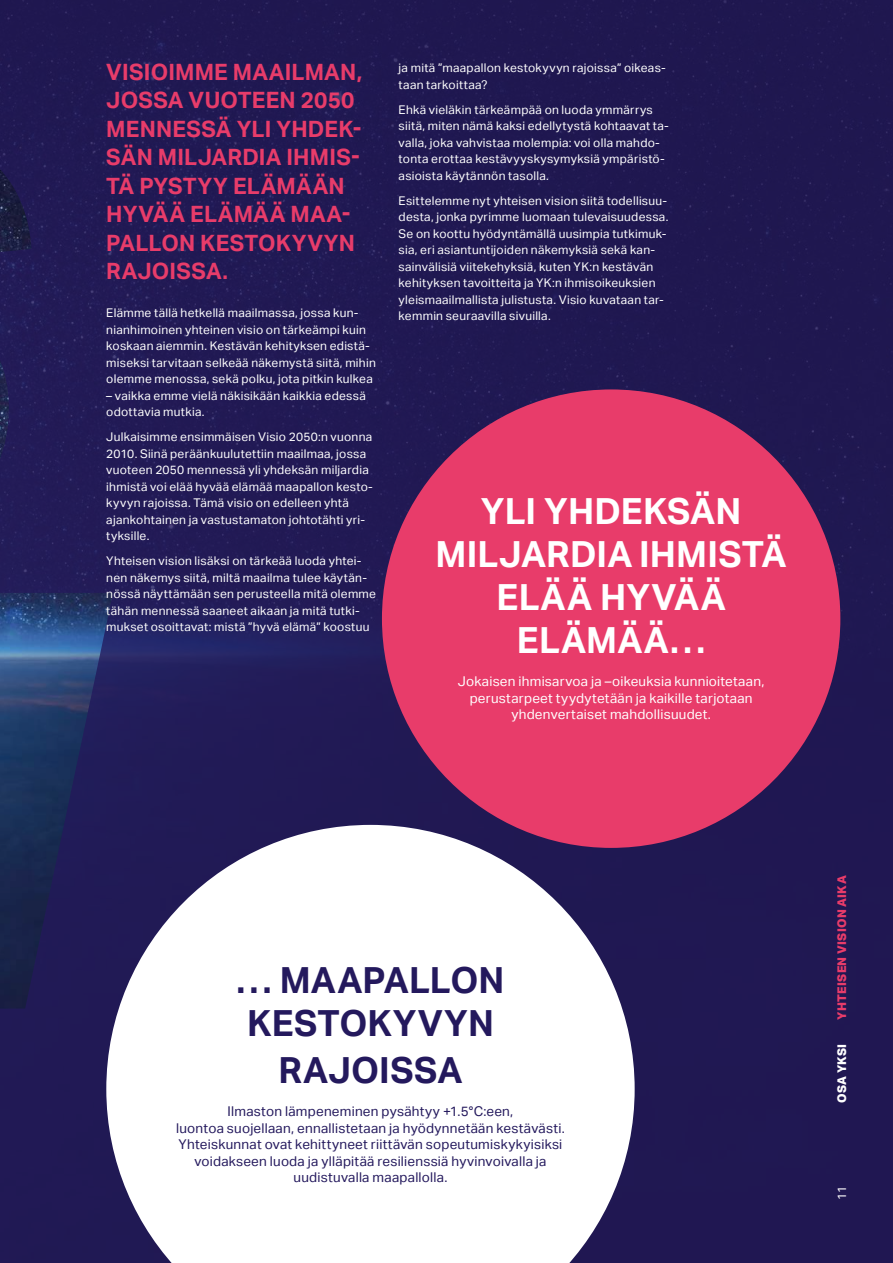
<style>
.page{position:relative;width:893px;height:1263px;background:#201852}
.page>*{position:absolute;margin:0;border:0;box-sizing:border-box;transform-origin:0 0}
.t1{font:700 36px/43.2px "Aktiv Grotesk";letter-spacing:.005em;color:#fff;text-align:center}
.t2{font:700 36px/43.2px "Aktiv Grotesk";letter-spacing:.005em;color:#24195d}
.t3{font:700 22.5px/28.5px "Aktiv Grotesk";letter-spacing:.005em;color:#e83c6a}
.t4{font:13.5px/16.5px "Aktiv Grotesk";letter-spacing:.02em;color:#24195d;text-align:center}
.t5{font:13.5px/16.5px "Aktiv Grotesk";letter-spacing:.02em;color:#fff;text-align:center}
.t6{font:12px/16.5px "Aktiv Grotesk";letter-spacing:.025em;color:#fff}
.t7{font:800 12px "Aktiv Grotesk";letter-spacing:.03em;color:#e83c6a}
.t8{font:800 12px "Aktiv Grotesk";letter-spacing:.02em;color:#fff}
</style>
<div class="page">
<div style="left:382px;top:389px;width:458px;height:459px;background:#e83c6a;border-radius:50%"></div>
<svg style="left:106px;top:825px;width:529px;height:438px"></svg>
<img style="left:0;top:167px;width:113px;height:841px">
<h2 class="t3" style="left:106px;top:58px;width:257px">VISIOIMME MAAILMAN,<br>JOSSA VUOTEEN 2050<br>MENNESSÄ YLI YHDEK-<br>SÄN MILJARDIA IHMIS-<br>TÄ PYSTYY ELÄMÄÄN<br>HYVÄÄ ELÄMÄÄ MAA-<br>PALLON KESTOKYVYN<br>RAJOISSA.</h2>
<p class="t6" style="left:106px;top:305px;width:271px">Elämme tällä hetkellä maailmassa, jossa kun&shy;nianhimoinen yhteinen visio on tärkeämpi kuin koskaan aiemmin. Kestävän kehityksen edistä&shy;miseksi tarvitaan selkeää näkemystä siitä, mihin olemme menossa, sekä polku, jota pitkin kulkea</p>
<p class="t6" style="left:106px;top:387px;width:261px">– vaikka emme vielä näkisikään kaikkia edessä odottavia mutkia.</p>
<p class="t6" style="left:106px;top:429px;width:268px">Julkaisimme ensimmäisen Visio 2050:n vuonna 2010. Siinä peräänkuulutettiin maailmaa, jossa vuoteen 2050 mennessä yli yhdeksän miljardia ihmistä voi elää hyvää elämää maapallon kesto&shy;kyvyn rajoissa. Tämä visio on edelleen yhtä ajankohtainen ja vastustamaton johtotähti yri&shy;tyksille.</p>
<p class="t6" style="left:106px;top:553px;width:271px">Yhteisen vision lisäksi on tärkeää luoda yhtei&shy;nen näkemys siitä, miltä maailma tulee käytän&shy;nössä näyttämään sen perusteella mitä olemme tähän mennessä saaneet aikaan ja mitä tutki&shy;mukset osoittavat: mistä ”hyvä elämä” koostuu</p>
<p class="t6" style="left:399px;top:60px;width:269px">ja mitä ”maapallon kestokyvyn rajoissa” oikeas&shy;taan tarkoittaa?</p>
<p class="t6" style="left:399px;top:101px;width:272px">Ehkä vieläkin tärkeämpää on luoda ymmärrys siitä, miten nämä kaksi edellytystä kohtaavat ta&shy;valla, joka vahvistaa molempia: voi olla mahdo&shy;tonta erottaa kestävyyskysymyksiä ympäristö&shy;asioista käytännön tasolla.</p>
<p class="t6" style="left:399px;top:192px;width:271px">Esittelemme nyt yhteisen vision siitä todellisuu&shy;desta, jonka pyrimme luomaan tulevaisuudessa.<br>Se on koottu hyödyntämällä uusimpia tutkimuk&shy;sia, eri asiantuntijoiden näkemyksiä sekä kan&shy;sainvälisiä viitekehyksiä, kuten YK:n kestävän kehityksen tavoitteita ja YK:n ihmisoikeuksien yleismaailmallista julistusta. Visio kuvataan tar&shy;kemmin seuraavilla sivuilla.</p>
<h1 class="t1" style="left:436px;top:489px;width:352px">YLI YHDEKSÄN<br>MILJARDIA IHMISTÄ<br>ELÄÄ HYVÄÄ<br>ELÄMÄÄ…</h1>
<p class="t5" style="left:458px;top:673px;width:308px">Jokaisen ihmisarvoa ja –oikeuksia kunnioitetaan, perustarpeet tyydytetään ja kaikille tarjotaan yhdenvertaiset mahdollisuudet.</p>
<h1 class="t2" style="left:237px;top:959px;width:269px">… MAAPALLON<br>KESTOKYVYN</h1>
<h1 class="t2" style="left:278px;top:1048px;width:186px">RAJOISSA</h1>
<p class="t4" style="left:176px;top:1103px;width:390px">Ilmaston lämpeneminen pysähtyy +1.5°C:een,<br>luontoa suojellaan, ennallistetaan ja hyödynnetään kestävästi.<br>Yhteiskunnat ovat kehittyneet riittävän sopeutumiskykyisiksi voidakseen luoda ja ylläpitää resilienssiä hyvinvoivalla ja uudistuvalla maapallolla.</p>
<p class="t7" style="left:835px;top:1020px;width:146px;rotate:-90deg">YHTEISEN VISION AIKA</p>
<p class="t8" style="left:835px;top:1103px;width:61px;rotate:-90deg">OSA YKSI</p>
<p class="t6" style="left:834px;top:1200px;width:15px;rotate:-90deg">11</p>
</div>
